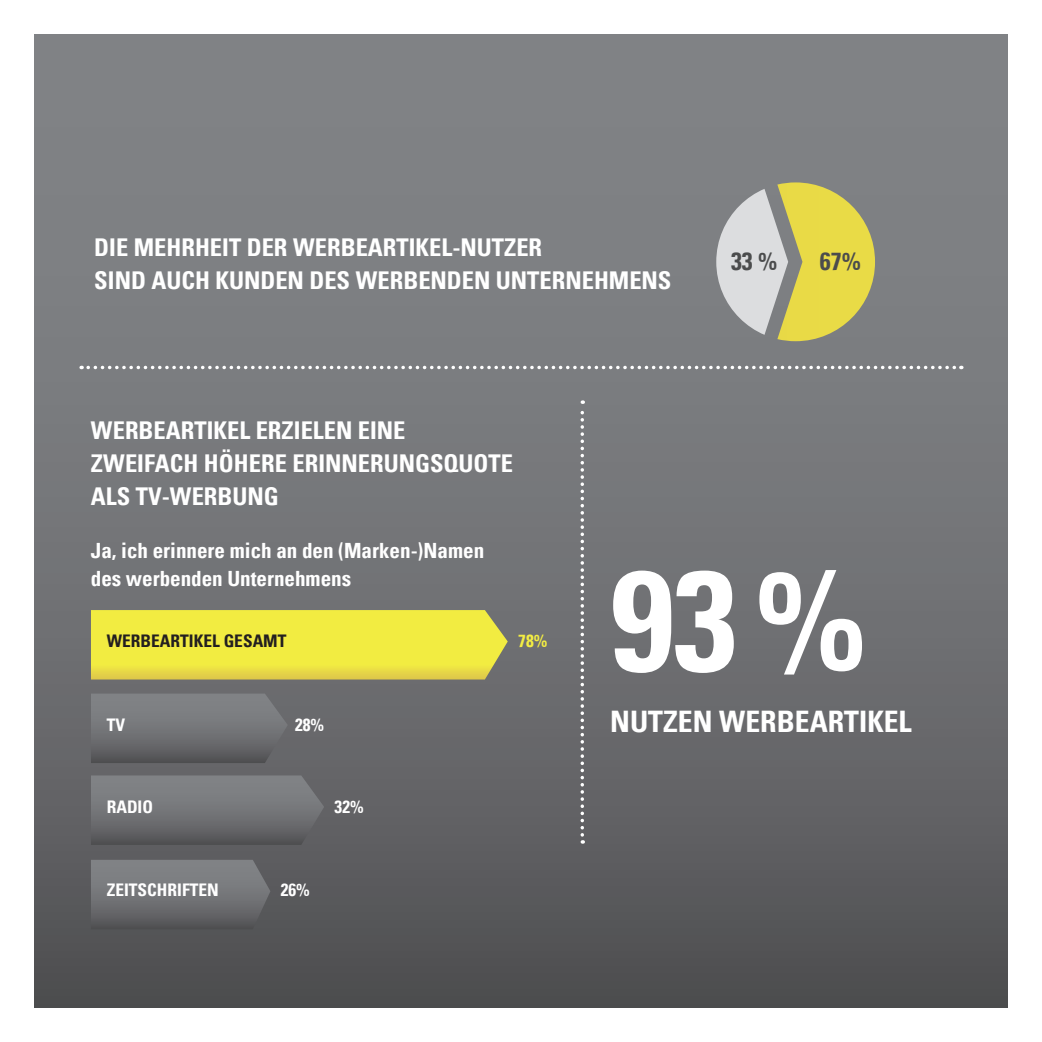
<style>
.page{position:relative;width:1042px;height:1042px;background:#fff}
.page>*{position:absolute;margin:0;border:0;box-sizing:border-box;transform-origin:0 0}
.t1{font:700 condensed 142.8px "Univers";color:#fff}
.t2{font:700 condensed 29.57px "Univers";color:#fff}
.t3{font:700 condensed 24.5px/33.2px "Univers";color:#fff}
.t4{font:700 condensed 24.5px "Univers";color:#4b4c4d}
.t5{font:700 condensed 21px/28px "Univers";color:#fff}
.t6{font:700 condensed 17.32px "Univers";color:#fff}
.t7{font:700 condensed 17.32px "Univers";color:#231f20}
.t8{font:700 condensed 17.32px "Univers";color:#f3ed43}
</style>
<div class="page">
<div style="left:35px;top:35px;width:972px;height:972px;background:linear-gradient(to bottom,#898b8f,#575759)"></div>
<svg style="left:91px;top:610px;width:417px;height:69px;background:#ece443"></svg>
<svg style="left:91px;top:693px;width:197px;height:70px;background:#6f7173"></svg>
<svg style="left:91px;top:775px;width:233px;height:70px;background:#6f7073"></svg>
<svg style="left:91px;top:860px;width:179px;height:69px;background:#6f7073"></svg>
<svg style="left:580px;top:400px;width:4px;height:443px"></svg>
<svg style="left:88px;top:366px;width:874px;height:3px"></svg>
<svg style="left:716px;top:182px;width:159px;height:159px;background:#c4bf81"></svg>
<p class="t3" style="left:94px;top:231px;width:579px">DIE MEHRHEIT DER WERBEARTIKEL-NUTZER<br>SIND AUCH KUNDEN DES WERBENDEN UNTERNEHMENS</p>
<p class="t4" style="left:731px;top:246px;width:48px">33 %</p>
<p class="t4" style="left:820px;top:246px;width:42px">67%</p>
<p class="t3" style="left:91px;top:413px;width:423px">WERBEARTIKEL ERZIELEN EINE<br>ZWEIFACH HÖHERE ERINNERUNGSQUOTE<br>ALS TV-WERBUNG</p>
<p class="t5" style="left:91px;top:536px;width:395px">Ja, ich erinnere mich an den (Marken-)Namen des werbenden Unternehmens</p>
<p class="t7" style="left:107px;top:630px;width:181px">WERBEARTIKEL GESAMT</p>
<p class="t8" style="left:518px;top:630px;width:30px">78%</p>
<p class="t6" style="left:107px;top:714px;width:20px">TV</p>
<p class="t6" style="left:295px;top:714px;width:30px">28%</p>
<p class="t6" style="left:107px;top:796px;width:48px">RADIO</p>
<p class="t6" style="left:335px;top:796px;width:30px">32%</p>
<p class="t6" style="left:107px;top:878px;width:114px">ZEITSCHRIFTEN</p>
<p class="t6" style="left:281px;top:878px;width:30px">26%</p>
<h1 class="t1" style="left:610px;top:533px;width:257px">93%</h1>
<p class="t2" style="left:610px;top:703px;width:303px">NUTZEN WERBEARTIKEL</p>
</div>
